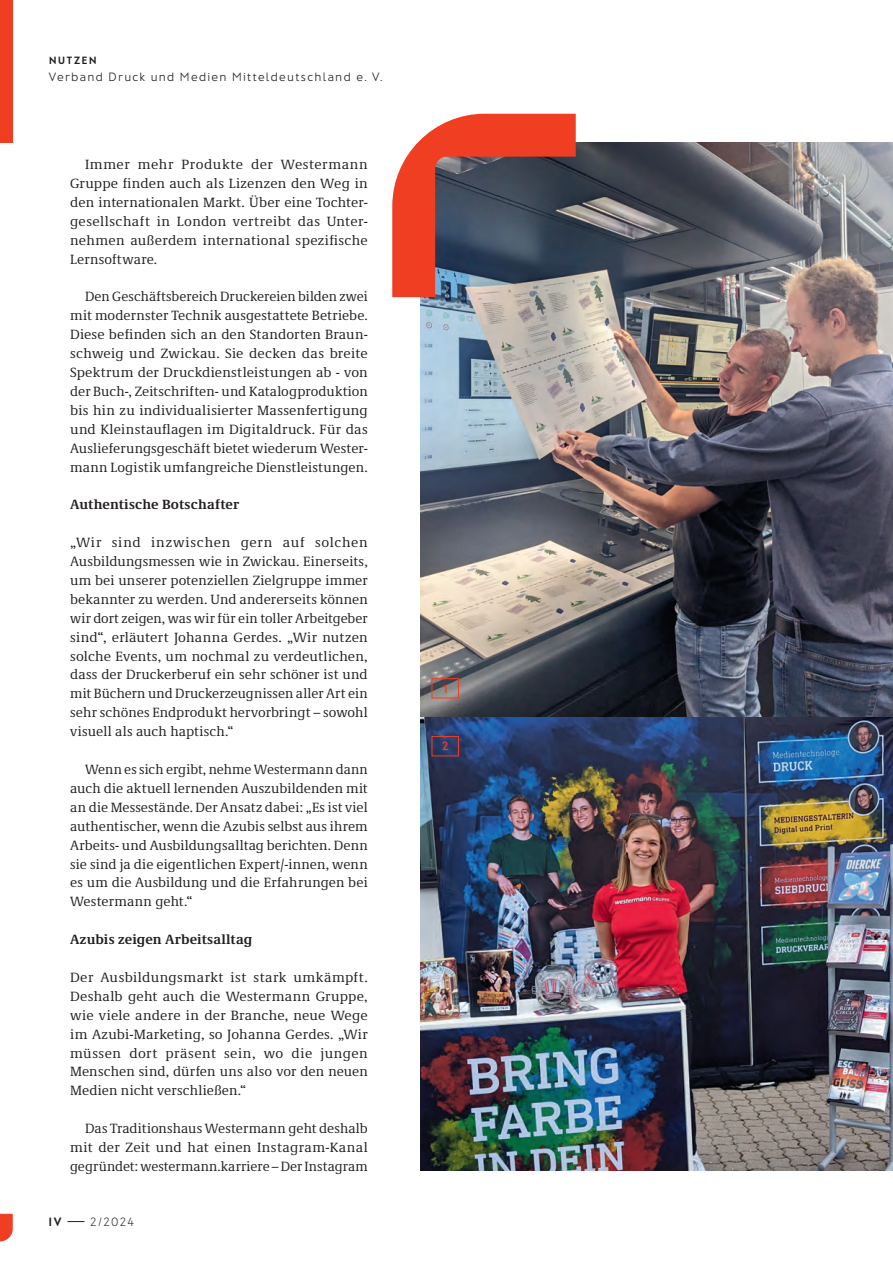
<style>
.page{position:relative;width:893px;height:1263px;background:#fff}
.page>*{position:absolute;margin:0;border:0;box-sizing:border-box;transform-origin:0 0}
.t1{font:13.8px/18.9px "Demos Next Pro";letter-spacing:.01em;color:#231f20;text-align:justify}
.t2{font:700 13.8px "Demos Next Pro";letter-spacing:.01em;color:#231f20}
.t3{font:300 12px "Franz Sans";letter-spacing:.105em;color:#231f20}
.t4{font:200 12px "Franz Sans";color:#231f20}
.t5{font:700 12px "Franz Sans";color:#231f20}
.t6{font:600 12px "Franz Sans";color:#ef3e22}
.t7{font:700 10.5px "Franz Sans";letter-spacing:.175em;color:#231f20}
</style>
<div class="page">
<svg style="left:67px;top:1221px;width:17px;height:1px"></svg>
<div style="left:0;top:0;width:13px;height:142px;background:#ef3e22"></div>
<svg style="left:0;top:1214px;width:13px;height:27px"></svg>
<img style="left:421px;top:142px;width:472px;height:1029px">
<div style="left:432px;top:678px;width:27px;height:20px;border:1px solid #ef3e22"></div>
<div style="left:432px;top:736px;width:27px;height:20px;border:1px solid #ef3e22"></div>
<svg style="left:392px;top:114px;width:184px;height:183px;background:#915957"></svg>
<p class="t7" style="left:49px;top:55px;width:49px">NUTZEN</p>
<p class="t3" style="left:49px;top:70px;width:335px">Verband Druck und Medien Mitteldeutschland e. V.</p>
<p class="t1" style="left:70px;top:154px;width:299px;text-indent:15px">Immer mehr Produkte der Westermann Gruppe finden auch als Lizenzen den Weg in den internationalen Markt. Über eine Tochter&shy;gesellschaft in London vertreibt das Unter&shy;nehmen außerdem international spezifische Lernsoftware.</p>
<p class="t1" style="left:70px;top:287px;width:299px;text-indent:15px">Den Geschäftsbereich Druckereien bilden zwei mit modernster Technik ausgestattete Betriebe.<br>Diese befinden sich an den Standorten Braun&shy;schweig und Zwickau. Sie decken das breite Spektrum der Druckdienstleistungen ab - von der Buch-, Zeitschriften- und Katalogproduktion bis hin zu individualisierter Massenfertigung und Kleinstauflagen im Digitaldruck. Für das Auslieferungsgeschäft bietet wiederum Wester&shy;mann Logistik umfangreiche Dienstleistungen.</p>
<p class="t2" style="left:70px;top:495px;width:170px">Authentische Botschafter</p>
<p class="t1" style="left:70px;top:532px;width:299px">„Wir sind inzwischen gern auf solchen Ausbildungsmessen wie in Zwickau. Einerseits, um bei unserer potenziellen Zielgruppe immer bekannter zu werden. Und andererseits können wir dort zeigen, was wir für ein toller Arbeitgeber sind“, erläutert Johanna Gerdes. „Wir nutzen solche Events, um nochmal zu verdeutlichen, dass der Druckerberuf ein sehr schöner ist und mit Büchern und Druckerzeugnissen aller Art ein sehr schönes Endprodukt hervorbringt – sowohl visuell als auch haptisch.“</p>
<p class="t1" style="left:70px;top:759px;width:299px;text-indent:15px">Wenn es sich ergibt, nehme Westermann dann auch die aktuell lernenden Auszubildenden mit an die Messestände. Der Ansatz dabei: „Es ist viel authentischer, wenn die Azubis selbst aus ihrem Arbeits- und Ausbildungsalltag berichten. Denn sie sind ja die eigentlichen Expert/-innen, wenn es um die Ausbildung und die Erfahrungen bei Westermann geht.“</p>
<p class="t2" style="left:70px;top:930px;width:184px">Azubis zeigen Arbeitsalltag</p>
<p class="t1" style="left:70px;top:967px;width:299px">Der Ausbildungsmarkt ist stark umkämpft.<br>Deshalb geht auch die Westermann Gruppe, wie viele andere in der Branche, neue Wege im Azubi-Marketing, so Johanna Gerdes. „Wir müssen dort präsent sein, wo die jungen Menschen sind, dürfen uns also vor den neuen Medien nicht verschließen.“</p>
<p class="t1" style="left:70px;top:1118px;width:299px;text-indent:15px">Das Traditionshaus Westermann geht deshalb mit der Zeit und hat einen Instagram-Kanal gegründet: westermann.karriere – Der Instagram</p>
<p class="t5" style="left:49px;top:1215px;width:14px">IV</p>
<p class="t4" style="left:90px;top:1215px;width:45px">2/2024</p>
<p class="t6" style="left:443px;top:682px;width:6px">1</p>
<p class="t6" style="left:442px;top:739px;width:8px">2</p>
</div>
